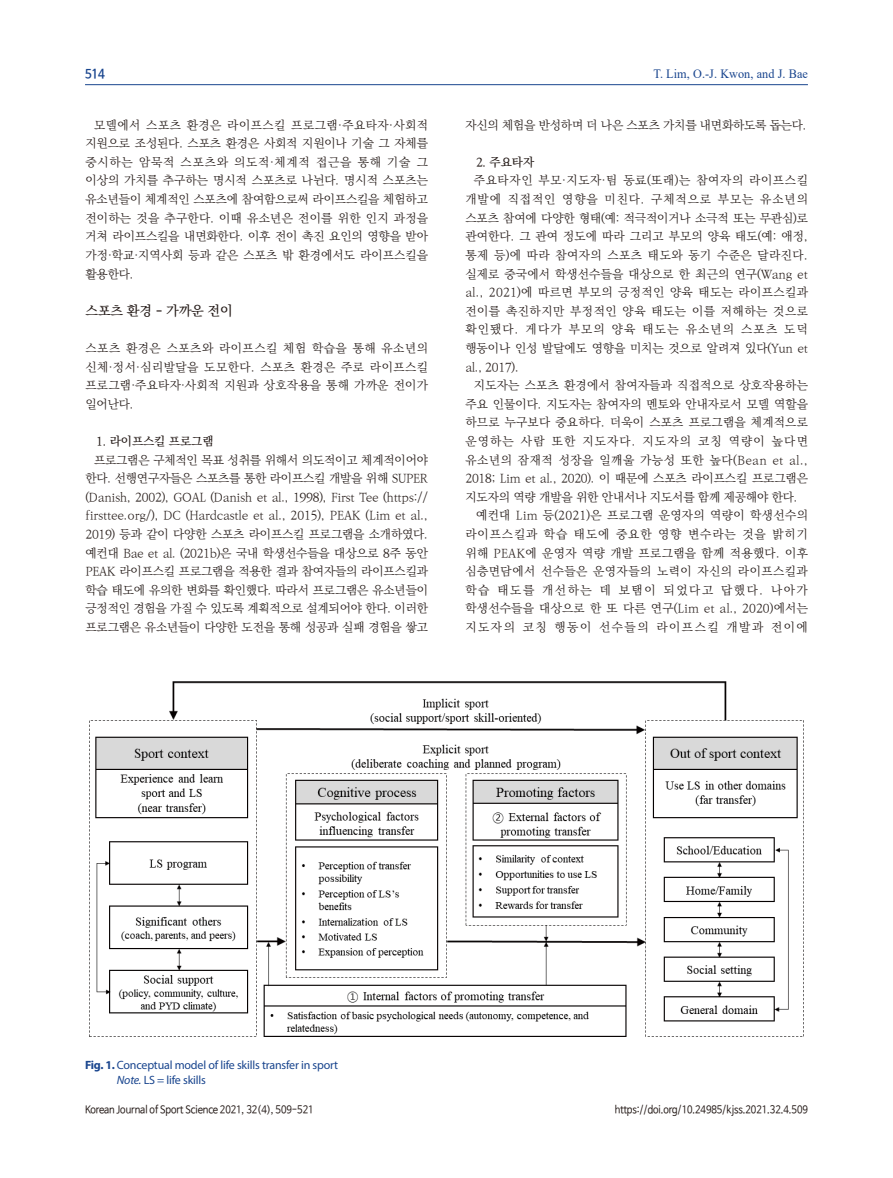
<style>
.page{position:relative;width:893px;height:1178px;background:#fff}
.page>*{position:absolute;margin:0;border:0;box-sizing:border-box;transform-origin:0 0}
.t1{font:13.5px "Ko Pub World Batang PM";letter-spacing:-.01em;color:#231916}
.t2{font:12.75px "Times New Roman";letter-spacing:.005em;color:#19458e;scale:.96 1}
.t3{font:700 12.6px "Nanum Barun Gothic";color:#19458e;scale:.9 1}
.t4{font:12px/18.6px "Ko Pub World Batang PL";letter-spacing:.02em;color:#231916;text-align:justify}
.t5{font:12px/15px "Myriad Pro";letter-spacing:-.015em;color:#19458e}
.t6{font:12px "Ko Pub World Batang PL";letter-spacing:-.005em;color:#231916}
.t7{font:12px "Ko Pub World Batang PL";letter-spacing:.045em;color:#231916}
.t8{font:12px "Ko Pub World Batang PL";letter-spacing:-.01em;color:#231916}
.t9{font:12px "Ko Pub World Batang PL";letter-spacing:.04em;color:#231916}
.t10{font:12px "Ko Pub World Batang PL";letter-spacing:.095em;color:#231916}
.t11{font:12px "Ko Pub World Batang PL";letter-spacing:.075em;color:#231916}
.t12{font:12px "Ko Pub World Batang PL";letter-spacing:.13em;color:#231916}
.t13{font:12px "Ko Pub World Batang PL";letter-spacing:.125em;color:#231916}
.t14{font:12px "Ko Pub World Batang PM";letter-spacing:-.005em;color:#231916}
.t15{font:10.5px "Nanum Barun Gothic";letter-spacing:-.01em;color:#231916;scale:.9 1}
.s1{font-weight:700}
.s2{font-style:italic}
</style>
<div class="page">
<hr style="left:85px;top:84px;width:723px;height:1px;background:#19458e">
<img style="left:90px;top:682px;width:714px;height:355px">
<p class="t3" style="left:85px;top:68px;width:23px">514</p>
<p class="t4" style="left:85px;top:116px;width:344px;text-indent:9px">모델에서 스포츠 환경은 라이프스킬 프로그램·주요타자·사회적 지원으로 조성된다. 스포츠 환경은 사회적 지원이나 기술 그 자체를 중시하는 암묵적 스포츠와 의도적·체계적 접근을 통해 기술 그 이상의 가치를 추구하는 명시적 스포츠로 나뉜다. 명시적 스포츠는 유소년들이 체계적인 스포츠에 참여함으로써 라이프스킬을 체험하고 전이하는 것을 추구한다. 이때 유소년은 전이를 위한 인지 과정을 거쳐 라이프스킬을 내면화한다. 이후 전이 촉진 요인의 영향을 받아 가정·학교·지역사회 등과 같은 스포츠 밖 환경에서도 라이프스킬을 활용한다.</p>
<p class="t1" style="left:85px;top:301px;width:149px">스포츠 환경 - 가까운 전이</p>
<p class="t4" style="left:85px;top:339px;width:344px">스포츠 환경은 스포츠와 라이프스킬 체험 학습을 통해 유소년의 신체·정서·심리발달을 도모한다. 스포츠 환경은 주로 라이프스킬 프로그램·주요타자·사회적 지원과 상호작용을 통해 가까운 전이가 일어난다.</p>
<p class="t14" style="left:96px;top:432px;width:119px">1. 라이프스킬 프로그램</p>
<p class="t4" style="left:85px;top:451px;width:344px;text-indent:9px">프로그램은 구체적인 목표 성취를 위해서 의도적이고 체계적이어야 한다. 선행연구자들은 스포츠를 통한 라이프스킬 개발을 위해 SUPER (Danish, 2002), GOAL (Danish et al., 1998), First Tee (https:// firsttee.org/), DC (Hardcastle et al., 2015), PEAK (Lim et al., 2019) 등과 같이 다양한 스포츠 라이프스킬 프로그램을 소개하였다. 예컨대 Bae et al. (2021b)은 국내 학생선수들을 대상으로 8주 동안 PEAK 라이프스킬 프로그램을 적용한 결과 참여자들의 라이프스킬과 학습 태도에 유의한 변화를 확인했다. 따라서 프로그램은 유소년들이 긍정적인 경험을 가질 수 있도록 계획적으로 설계되어야 한다. 이러한 프로그램은 유소년들이 다양한 도전을 통해 성공과 실패 경험을 쌓고</p>
<p class="t2" style="left:653px;top:65px;width:162px">T. Lim, O.-J. Kwon, and J. Bae</p>
<p class="t8" style="left:465px;top:116px;width:343px">자신의 체험을 반성하며 더 나은 스포츠 가치를 내면화하도록 돕는다.</p>
<p class="t14" style="left:476px;top:153px;width:60px">2. 주요타자</p>
<p class="t4" style="left:465px;top:172px;width:344px;text-indent:9px">주요타자인 부모·지도자·팀 동료(또래)는 참여자의 라이프스킬 개발에 직접적인 영향을 미친다. 구체적으로 부모는 유소년의 스포츠 참여에 다양한 형태(예: 적극적이거나 소극적 또는 무관심)로 관여한다. 그 관여 정도에 따라 그리고 부모의 양육 태도(예: 애정, 통제 등)에 따라 참여자의 스포츠 태도와 동기 수준은 달라진다. 실제로 중국에서 학생선수들을 대상으로 한 최근의 연구(Wang et al., 2021)에 따르면 부모의 긍정적인 양육 태도는 라이프스킬과 전이를 촉진하지만 부정적인 양육 태도는 이를 저해하는 것으로 확인됐다. 게다가 부모의 양육 태도는 유소년의 스포츠 도덕 행동이나 인성 발달에도 영향을 미치는 것으로 알려져 있다(Yun et al., 2017).</p>
<p class="t4" style="left:474px;top:376px;width:336px">지도자는 스포츠 환경에서 참여자들과 직접적으로 상호작용하는</p>
<p class="t4" style="left:465px;top:395px;width:344px">주요 인물이다. 지도자는 참여자의 멘토와 안내자로서 모델 역할을</p>
<p class="t4" style="left:465px;top:413px;width:344px">하므로 누구보다 중요하다. 더욱이 스포츠 프로그램을 체계적으로</p>
<p class="t10" style="left:465px;top:432px;width:344px">운영하는 사람 또한 지도자다. 지도자의 코칭 역량이 높다면</p>
<p class="t7" style="left:465px;top:451px;width:344px">유소년의 잠재적 성장을 일깨울 가능성 또한 높다(Bean et al.,</p>
<p class="t6" style="left:465px;top:470px;width:344px">2018; Lim et al., 2020). 이 때문에 스포츠 라이프스킬 프로그램은</p>
<p class="t6" style="left:465px;top:488px;width:334px">지도자의 역량 개발을 위한 안내서나 지도서를 함께 제공해야 한다.</p>
<p class="t4" style="left:476px;top:506px;width:333px">예컨대 Lim 등(2021)은 프로그램 운영자의 역량이 학생선수의</p>
<p class="t11" style="left:465px;top:525px;width:344px">라이프스킬과 학습 태도에 중요한 영향 변수라는 것을 밝히기</p>
<p class="t4" style="left:465px;top:544px;width:344px">위해 PEAK에 운영자 역량 개발 프로그램을 함께 적용했다. 이후</p>
<p class="t9" style="left:465px;top:563px;width:344px">심층면담에서 선수들은 운영자들의 노력이 자신의 라이프스킬과</p>
<p class="t12" style="left:465px;top:581px;width:344px">학습 태도를 개선하는 데 보탬이 되었다고 답했다. 나아가</p>
<p class="t4" style="left:465px;top:599px;width:344px">학생선수들을 대상으로 한 또 다른 연구(Lim et al., 2020)에서는</p>
<p class="t13" style="left:465px;top:618px;width:344px">지도자의 코칭 행동이 선수들의 라이프스킬 개발과 전이에</p>
<p class="t5" style="left:117px;top:1057px;width:223px;text-indent:-32px"><span class="s1">Fig. 1.</span> Conceptual model of life skills transfer in sport<br><span class="s2">Note.</span> LS = life skills</p>
<p class="t15" style="left:85px;top:1104px;width:255px">Korean Journal of Sport Science 2021, 32(4), 509-521</p>
<p class="t15" style="left:615px;top:1104px;width:216px">https://doi.org/10.24985/kjss.2021.32.4.509</p>
</div>
